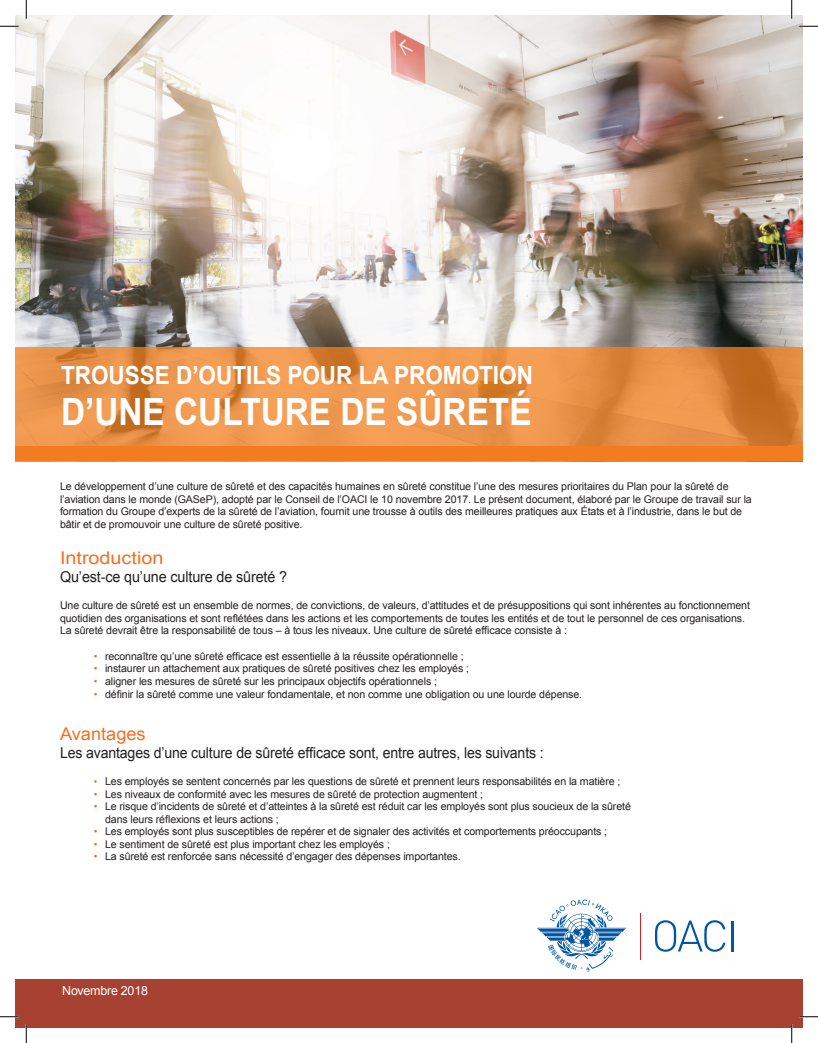
<style>
.page{position:relative;width:818px;height:1043px;background:#fff}
.page>*{position:absolute;margin:0;border:0;box-sizing:border-box;transform-origin:0 0}
.t1{font:700 37.5px "Arial";color:#fff;scale:.89 1}
.t2{font:700 25px "Arial";color:#fff;scale:.9 1}
.Titles{font:17.5px "Arial";color:#f36f21;scale:1.13 1}
.Subtitle{font:17.5px "Arial";color:#f36f21;scale:1.04 1}
.t3{font:15px "Arial";letter-spacing:-.01em;color:#231f20;scale:.94 1}
.t4{font:15px "Arial";letter-spacing:-.01em;color:#231f20;scale:.96 1}
.t5{font:12.5px "Arial";letter-spacing:-.02em;color:#fff}
.body-text-8{font:10.62px/12.5px "Arial";letter-spacing:-.01em;color:#231f20}
.s1{color:#f36e21}
.s2{font-size:10px;color:#f36e21}
</style>
<div class="page">
<img style="left:15px;top:15px;width:787px;height:332px">
<div style="left:15px;top:979px;width:787px;height:49px;background:#a74131"></div>
<svg style="left:15px;top:347px;width:787px;height:114px;background:#e88e42"></svg>
<svg style="left:655px;top:920px;width:70px;height:31px"></svg>
<hr style="left:731px;top:920px;width:2px;height:31px;background:#0155a5">
<svg style="left:537px;top:899px;width:88px;height:72px"></svg>
<hr style="left:639px;top:912px;width:1px;height:47px;background:#d1232a">
<svg style="left:0;top:25px;width:19px;height:2px"></svg>
<svg style="left:799px;top:25px;width:19px;height:2px"></svg>
<svg style="left:0;top:1016px;width:19px;height:1px"></svg>
<svg style="left:799px;top:1015px;width:19px;height:2px"></svg>
<svg style="left:25px;top:0;width:2px;height:19px"></svg>
<svg style="left:25px;top:1024px;width:2px;height:18px"></svg>
<svg style="left:790px;top:0;width:2px;height:19px"></svg>
<svg style="left:791px;top:1024px;width:1px;height:18px"></svg>
<p class="t2" style="left:61px;top:358px;width:526px">TROUSSE D’OUTILS POUR LA PROMOTION</p>
<p class="t1" style="left:61px;top:386px;width:530px">D’UNE CULTURE DE SÛRETÉ</p>
<p class="body-text-8" style="left:60px;top:480px;width:693px">Le développement d’une culture de sûreté et des capacités humaines en sûreté constitue l’une des mesures prioritaires du Plan pour la sûreté de l’aviation dans le monde (GASeP), adopté par le Conseil de l’OACI le 10 novembre 2017. Le présent document, élaboré par le Groupe de travail sur la formation du Groupe d’experts de la sûreté de l’aviation, fournit une trousse à outils des meilleures pratiques aux États et à l’industrie, dans le but de bâtir et de promouvoir une culture de sûreté positive.</p>
<p class="Titles" style="left:60px;top:546px;width:93px">Introduction</p>
<p class="t4" style="left:60px;top:566px;width:238px">Qu’est-ce qu’une culture de sûreté ?</p>
<p class="body-text-8" style="left:60px;top:599px;width:691px">Une culture de sûreté est un ensemble de normes, de convictions, de valeurs, d’attitudes et de présuppositions qui sont inhérentes au fonctionnement quotidien des organisations et sont reflétées dans les actions et les comportements de toutes les entités et de tout le personnel de ces organisations.<br>La sûreté devrait être la responsabilité de tous – à tous les niveaux. Une culture de sûreté efficace consiste à :</p>
<p class="body-text-8" style="left:94px;top:649px;width:371px"><span class="s1">•</span> reconnaître qu’une sûreté efficace est essentielle à la réussite opérationnelle ;</p>
<p class="body-text-8" style="left:94px;top:662px;width:377px"><span class="s1">•</span> instaurer un attachement aux pratiques de sûreté positives chez les employés ;</p>
<p class="body-text-8" style="left:94px;top:675px;width:345px"><span class="s1">•</span> aligner les mesures de sûreté sur les principaux objectifs opérationnels ;</p>
<p class="body-text-8" style="left:94px;top:688px;width:490px"><span class="s1">•</span> définir la sûreté comme une valeur fondamentale, et non comme une obligation ou une lourde dépense.</p>
<p class="Subtitle" style="left:60px;top:722px;width:84px">Avantages</p>
<p class="t3" style="left:60px;top:742px;width:516px">Les avantages d’une culture de sûreté efficace sont, entre autres, les suivants :</p>
<p class="body-text-8" style="left:94px;top:775px;width:528px"><span class="s2">•</span> Les employés se sentent concernés par les questions de sûreté et prennent leurs responsabilités en la matière ;</p>
<p class="body-text-8" style="left:94px;top:788px;width:391px"><span class="s1">•</span> Les niveaux de conformité avec les mesures de sûreté de protection augmentent ;</p>
<p class="body-text-8" style="left:105px;top:800px;width:527px;text-indent:-11px"><span class="s1">•</span> Le risque d’incidents de sûreté et d’atteintes à la sûreté est réduit car les employés sont plus soucieux de la sûreté dans leurs réflexions et leurs actions ;</p>
<p class="body-text-8" style="left:94px;top:825px;width:515px"><span class="s1">•</span> Les employés sont plus susceptibles de repérer et de signaler des activités et comportements préoccupants ;</p>
<p class="body-text-8" style="left:94px;top:838px;width:298px"><span class="s1">•</span> Le sentiment de sûreté est plus important chez les employés ;</p>
<p class="body-text-8" style="left:94px;top:850px;width:368px"><span class="s1">•</span> La sûreté est renforcée sans nécessité d’engager des dépenses importantes.</p>
<p class="t5" style="left:62px;top:982px;width:87px">Novembre 2018</p>
</div>
